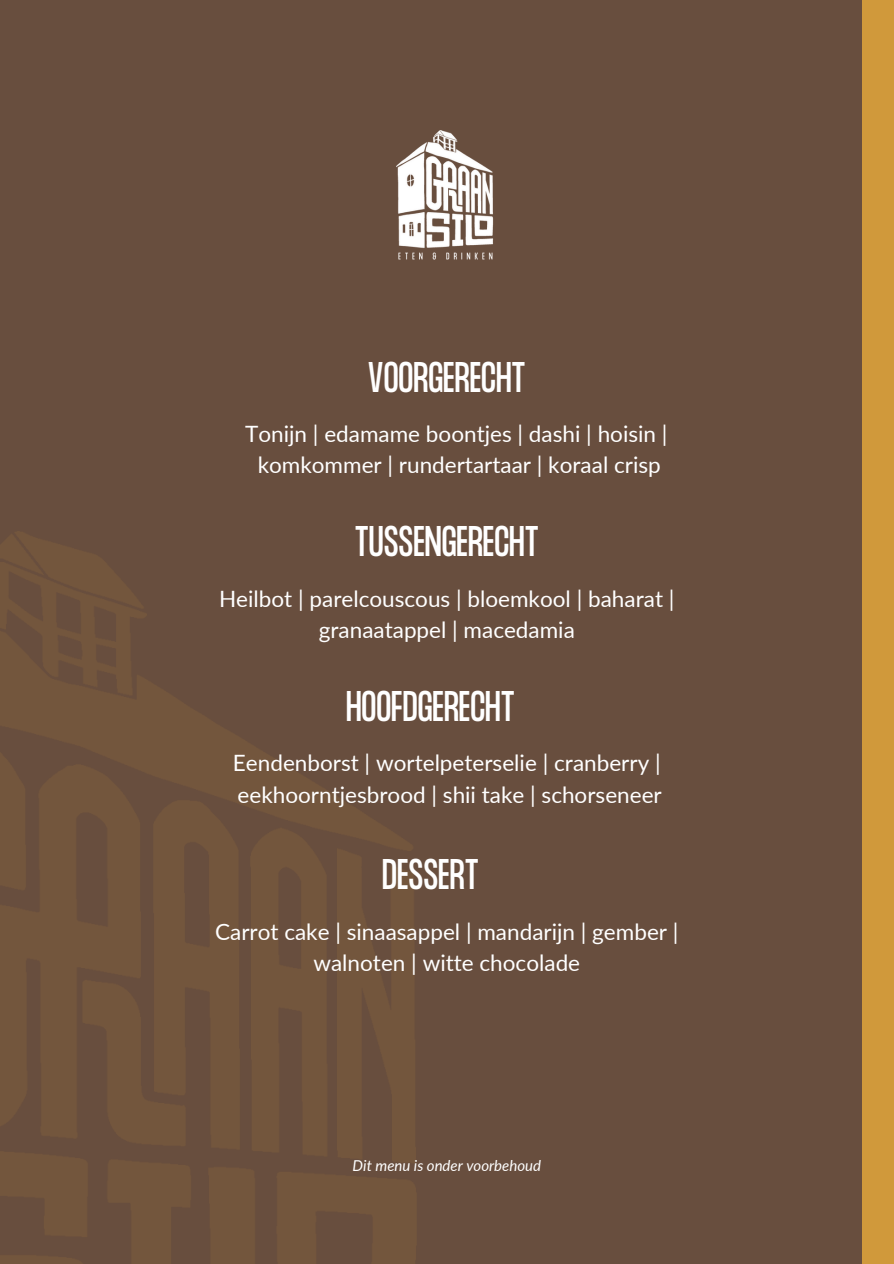
<style>
.page{position:relative;width:894px;height:1264px;background:#fff}
.page>*{position:absolute;margin:0;border:0;box-sizing:border-box;transform-origin:0 0}
.t1{font:37.5px "Formula Condensed";color:#fff}
.t2{font:22.5px/31.5px "Lato";color:#fff;text-align:center}
.t3{font:italic 15px "Lato";color:#fff}
</style>
<div class="page">
<div style="left:0;top:0;width:893px;height:1263px;background:#d0993b"></div>
<div style="left:0;top:0;width:860px;height:1263px;background:#684e3e"></div>
<img style="left:0;top:531px;width:416px;height:732px">
<img style="left:396px;top:131px;width:98px;height:129px">
<p class="t1" style="left:368px;top:358px;width:159px">VOORGERECHT</p>
<h2 class="t2" style="left:245px;top:417px;width:423px">Tonijn | edamame boontjes | dashi | hoisin | komkommer | rundertartaar | koraal crisp</h2>
<h1 class="t1" style="left:354px;top:522px;width:186px">TUSSENGERECHT</h1>
<p class="t2" style="left:219px;top:582px;width:457px">Heilbot | parelcouscous | bloemkool | baharat | granaatappel | macedamia</p>
<h2 class="t1" style="left:346px;top:687px;width:170px">HOOFDGERECHT</h2>
<h1 class="t2" style="left:233px;top:747px;width:430px;text-align:left">Eendenborst | wortelpeterselie | cranberry | eekhoorntjesbrood | shii take | schorseneer</h1>
<h2 class="t1" style="left:382px;top:854px;width:98px">DESSERT</h2>
<h1 class="t2" style="left:215px;top:915px;width:464px">Carrot cake | sinaasappel | mandarijn | gember | walnoten | witte chocolade</h1>
<h2 class="t3" style="left:352px;top:1156px;width:190px">Dit menu is onder voorbehoud</h2>
</div>
